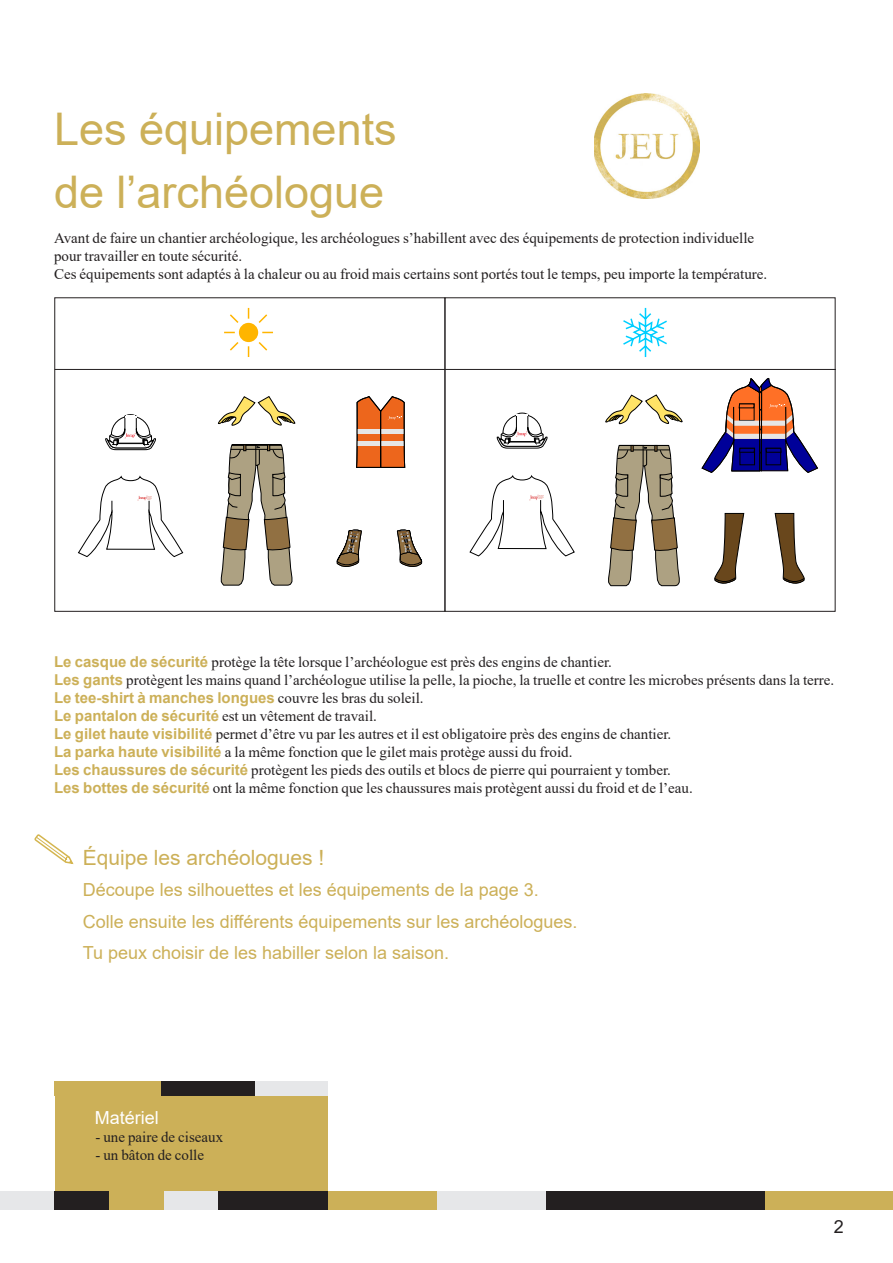
<style>
.page{position:relative;width:893px;height:1263px;background:#fff}
.page>*{position:absolute;margin:0;border:0;box-sizing:border-box;transform-origin:0 0}
.Fch_Pedag_Grd_Titre{font:45px "Arial";color:#ccb058}
.Fch_Pedag_Grd_Titre-2{font:21px "Arial";color:#ccb058}
.Fch_Pedag_Grd_Titre-3{font:18px "Arial";color:#ccb058}
.Fch_Pedag_Txt_légend{font:18px "Arial";color:#fff}
.t1{font:18px "Arial";color:#231f20}
.Fch_Pedag_Txt_légend-2{font:15px/18px "Times New Roman";color:#231f20}
.Fch_Pedag_Txt_légend-3{font:700 15px "Arial";color:#ccb058}
.s1{font-family:"Arial";font-weight:700;color:#ccb058}
.s2{font-family:"Times New Roman";font-weight:400;color:#231f20}
</style>
<div class="page">
<div style="left:55px;top:1095px;width:273px;height:97px;background:#ccb058"></div>
<div style="left:309px;top:1081px;width:19px;height:14px;background:#e6e7e9"></div>
<div style="left:290px;top:1081px;width:19px;height:14px;background:#e6e7e9"></div>
<div style="left:271px;top:1081px;width:19px;height:14px;background:#e6e7e9"></div>
<div style="left:198px;top:1081px;width:19px;height:14px;background:#231f20"></div>
<div style="left:179px;top:1081px;width:19px;height:14px;background:#231f20"></div>
<div style="left:160px;top:1081px;width:19px;height:14px;background:#231f20"></div>
<div style="left:141px;top:1081px;width:19px;height:14px;background:#ccb058"></div>
<div style="left:122px;top:1081px;width:19px;height:14px;background:#ccb058"></div>
<div style="left:103px;top:1081px;width:19px;height:14px;background:#ccb058"></div>
<div style="left:87px;top:1081px;width:16px;height:14px;background:#ccb058"></div>
<div style="left:71px;top:1081px;width:16px;height:14px;background:#ccb058"></div>
<div style="left:55px;top:1081px;width:16px;height:14px;background:#ccb058"></div>
<div style="left:217px;top:1081px;width:19px;height:14px;background:#231f20"></div>
<div style="left:236px;top:1081px;width:19px;height:14px;background:#231f20"></div>
<div style="left:255px;top:1081px;width:19px;height:14px;background:#e6e7e9"></div>
<div style="left:0;top:1191px;width:18px;height:18px;background:#e6e7e9"></div>
<div style="left:18px;top:1191px;width:18px;height:18px;background:#e6e7e9"></div>
<div style="left:36px;top:1191px;width:19px;height:18px;background:#e6e7e9"></div>
<div style="left:55px;top:1191px;width:18px;height:18px;background:#231f20"></div>
<div style="left:73px;top:1191px;width:18px;height:18px;background:#231f20"></div>
<div style="left:91px;top:1191px;width:18px;height:18px;background:#231f20"></div>
<div style="left:109px;top:1191px;width:19px;height:18px;background:#ccb058"></div>
<div style="left:128px;top:1191px;width:18px;height:18px;background:#ccb058"></div>
<div style="left:146px;top:1191px;width:18px;height:18px;background:#ccb058"></div>
<div style="left:164px;top:1191px;width:18px;height:18px;background:#e6e7e9"></div>
<div style="left:182px;top:1191px;width:18px;height:18px;background:#e6e7e9"></div>
<div style="left:200px;top:1191px;width:19px;height:18px;background:#e6e7e9"></div>
<div style="left:219px;top:1191px;width:18px;height:18px;background:#231f20"></div>
<div style="left:237px;top:1191px;width:18px;height:18px;background:#231f20"></div>
<div style="left:255px;top:1191px;width:18px;height:18px;background:#231f20"></div>
<div style="left:273px;top:1191px;width:19px;height:18px;background:#231f20"></div>
<div style="left:292px;top:1191px;width:18px;height:18px;background:#231f20"></div>
<div style="left:310px;top:1191px;width:18px;height:18px;background:#231f20"></div>
<div style="left:328px;top:1191px;width:18px;height:18px;background:#ccb058"></div>
<div style="left:346px;top:1191px;width:18px;height:18px;background:#ccb058"></div>
<div style="left:364px;top:1191px;width:19px;height:18px;background:#ccb058"></div>
<div style="left:383px;top:1191px;width:18px;height:18px;background:#ccb058"></div>
<div style="left:401px;top:1191px;width:18px;height:18px;background:#ccb058"></div>
<div style="left:419px;top:1191px;width:18px;height:18px;background:#ccb058"></div>
<div style="left:437px;top:1191px;width:18px;height:18px;background:#e6e7e9"></div>
<div style="left:455px;top:1191px;width:19px;height:18px;background:#e6e7e9"></div>
<div style="left:474px;top:1191px;width:18px;height:18px;background:#e6e7e9"></div>
<div style="left:492px;top:1191px;width:18px;height:18px;background:#e6e7e9"></div>
<div style="left:510px;top:1191px;width:18px;height:18px;background:#e6e7e9"></div>
<div style="left:528px;top:1191px;width:19px;height:18px;background:#e6e7e9"></div>
<div style="left:547px;top:1191px;width:18px;height:18px;background:#231f20"></div>
<div style="left:565px;top:1191px;width:18px;height:18px;background:#231f20"></div>
<div style="left:583px;top:1191px;width:18px;height:18px;background:#231f20"></div>
<div style="left:601px;top:1191px;width:18px;height:18px;background:#231f20"></div>
<div style="left:619px;top:1191px;width:19px;height:18px;background:#231f20"></div>
<div style="left:638px;top:1191px;width:18px;height:18px;background:#231f20"></div>
<div style="left:656px;top:1191px;width:18px;height:18px;background:#231f20"></div>
<div style="left:674px;top:1191px;width:18px;height:18px;background:#231f20"></div>
<div style="left:692px;top:1191px;width:19px;height:18px;background:#231f20"></div>
<div style="left:711px;top:1191px;width:18px;height:18px;background:#231f20"></div>
<div style="left:729px;top:1191px;width:18px;height:18px;background:#231f20"></div>
<div style="left:747px;top:1191px;width:18px;height:18px;background:#231f20"></div>
<div style="left:765px;top:1191px;width:18px;height:18px;background:#ccb058"></div>
<div style="left:783px;top:1191px;width:19px;height:18px;background:#ccb058"></div>
<div style="left:802px;top:1191px;width:18px;height:18px;background:#ccb058"></div>
<div style="left:820px;top:1191px;width:18px;height:18px;background:#ccb058"></div>
<div style="left:838px;top:1191px;width:18px;height:18px;background:#ccb058"></div>
<div style="left:856px;top:1191px;width:19px;height:18px;background:#ccb058"></div>
<div style="left:875px;top:1191px;width:18px;height:18px;background:#ccb058"></div>
<svg style="left:218px;top:396px;width:77px;height:30px"></svg>
<svg style="left:221px;top:444px;width:72px;height:142px"></svg>
<svg style="left:336px;top:529px;width:26px;height:38px"></svg>
<svg style="left:396px;top:529px;width:27px;height:38px"></svg>
<svg style="left:714px;top:513px;width:31px;height:71px"></svg>
<svg style="left:774px;top:513px;width:31px;height:71px"></svg>
<svg style="left:605px;top:394px;width:77px;height:31px"></svg>
<svg style="left:608px;top:445px;width:72px;height:141px"></svg>
<svg style="left:34px;top:834px;width:40px;height:30px"></svg>
<img style="left:594px;top:94px;width:105px;height:104px">
<svg style="left:78px;top:414px;width:106px;height:143px"></svg>
<svg style="left:469px;top:412px;width:106px;height:145px"></svg>
<svg style="left:356px;top:396px;width:49px;height:72px;background:#d27643"></svg>
<svg style="left:701px;top:378px;width:117px;height:95px"></svg>
<svg style="left:224px;top:307px;width:49px;height:50px"></svg>
<svg style="left:623px;top:307px;width:44px;height:50px"></svg>
<div style="left:54px;top:297px;width:391px;height:315px;border:1px solid #231f20"></div>
<hr style="left:55px;top:369px;width:781px;height:1px;background:#231f20">
<p class="Fch_Pedag_Grd_Titre" style="left:54px;top:98px;width:344px">Les équipements</p>
<p class="Fch_Pedag_Grd_Titre" style="left:54px;top:161px;width:332px">de l’archéologue</p>
<p class="Fch_Pedag_Txt_légend-2" style="left:54px;top:228px;width:702px">Avant de faire un chantier archéologique, les archéologues s’habillent avec des équipements de protection individuelle pour travailler en toute sécurité.</p>
<p class="Fch_Pedag_Txt_légend-2" style="left:54px;top:264px;width:715px">Ces équipements sont adaptés à la chaleur ou au froid mais certains sont portés tout le temps, peu importe la température.</p>
<p class="Fch_Pedag_Txt_légend-2" style="left:54px;top:652px;width:559px"><span class="s1">Le casque de sécurité</span> protège la tête lorsque l’archéologue est près des engins de chantier.</p>
<p class="Fch_Pedag_Txt_légend-2" style="left:54px;top:670px;width:782px"><span class="s1">Les gants</span> protègent les mains quand l’archéologue utilise la pelle, la pioche, la truelle et contre les microbes présents dans la terre.</p>
<p class="Fch_Pedag_Txt_légend-3" style="left:54px;top:687px;width:371px">Le tee-shirt à manches longues <span class="s2">couvre les bras du soleil.</span></p>
<p class="Fch_Pedag_Txt_légend-2" style="left:54px;top:706px;width:324px"><span class="s1">Le pantalon de sécurité</span> est un vêtement de travail.</p>
<p class="Fch_Pedag_Txt_légend-2" style="left:54px;top:724px;width:619px"><span class="s1">Le gilet haute visibilité</span> permet d’être vu par les autres et il est obligatoire près des engins de chantier.</p>
<p class="Fch_Pedag_Txt_légend-2" style="left:54px;top:742px;width:520px"><span class="s1">La parka haute visibilité</span> a la même fonction que le gilet mais protège aussi du froid.</p>
<p class="Fch_Pedag_Txt_légend-2" style="left:54px;top:760px;width:618px"><span class="s1">Les chaussures de sécurité</span> protègent les pieds des outils et blocs de pierre qui pourraient y tomber.</p>
<p class="Fch_Pedag_Txt_légend-2" style="left:54px;top:778px;width:640px"><span class="s1">Les bottes de sécurité</span> ont la même fonction que les chaussures mais protègent aussi du froid et de l’eau.</p>
<p class="Fch_Pedag_Grd_Titre-2" style="left:83px;top:843px;width:243px">Équipe les archéologues !</p>
<p class="Fch_Pedag_Grd_Titre-3" style="left:83px;top:877px;width:458px">Découpe les silhouettes et les équipements de la page 3.</p>
<p class="Fch_Pedag_Grd_Titre-3" style="left:83px;top:909px;width:496px">Colle ensuite les différents équipements sur les archéologues.</p>
<p class="Fch_Pedag_Grd_Titre-3" style="left:83px;top:940px;width:368px">Tu peux choisir de les habiller selon la saison.</p>
<p class="Fch_Pedag_Txt_légend" style="left:95px;top:1105px;width:66px">Matériel</p>
<p class="Fch_Pedag_Txt_légend-2" style="left:95px;top:1127px;width:129px">- une paire de ciseaux</p>
<p class="Fch_Pedag_Txt_légend-2" style="left:95px;top:1145px;width:110px">- un bâton de colle</p>
<p class="t1" style="left:834px;top:1214px;width:12px">2</p>
</div>
